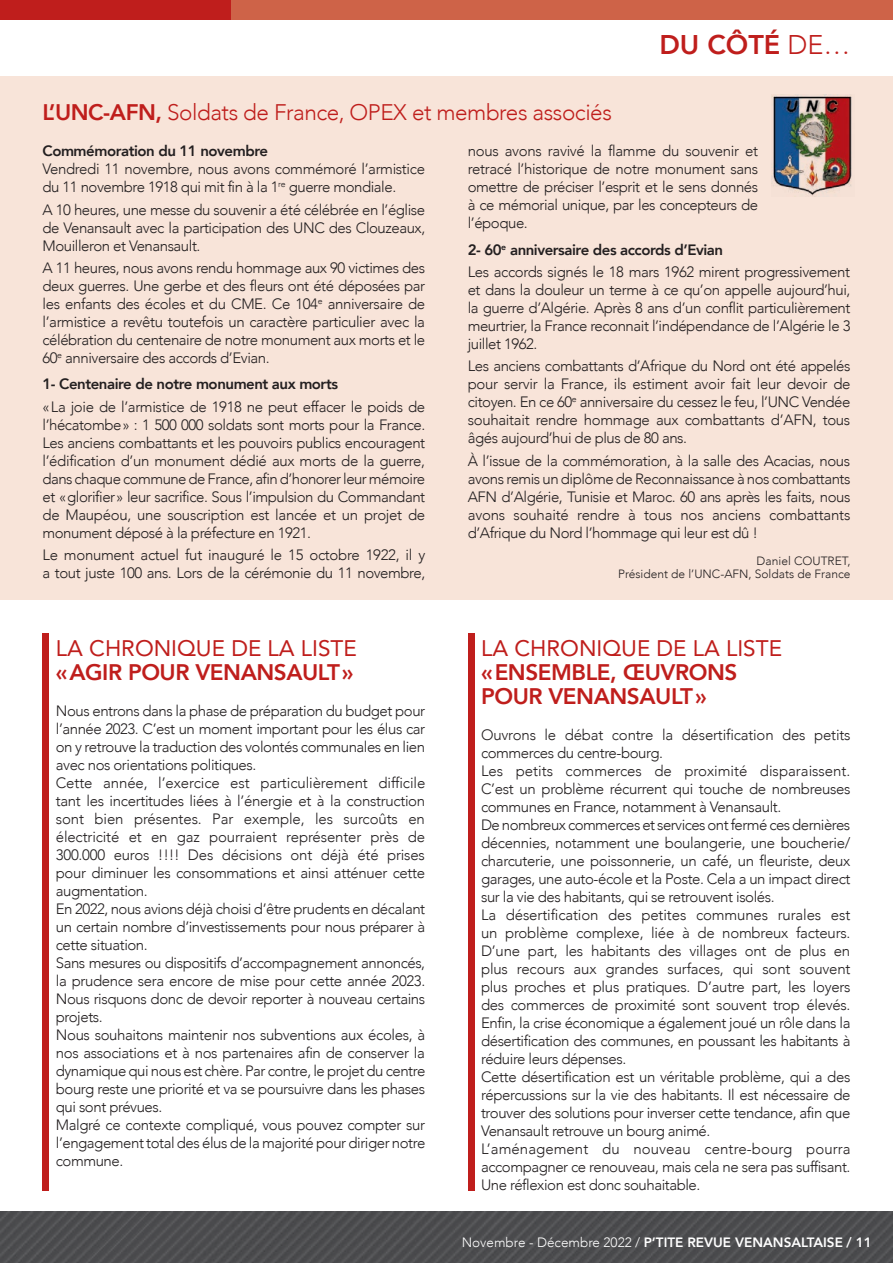
<style>
.page{position:relative;width:893px;height:1263px;background:#fff}
.page>*{position:absolute;margin:0;border:0;box-sizing:border-box;transform-origin:0 0}
.t1{font:800 27px "Avenir";color:#bf1e1c}
.t2{font:800 22.5px/24px "Avenir";letter-spacing:-.02em;color:#bf1e1c}
.t3{font:300 22.5px "Avenir";letter-spacing:-.02em;color:#bf1e1c}
.t4{font:22.5px "Avenir";color:#bf1e1c}
.t5{font:300 15px/18px "Avenir";letter-spacing:-.03em;color:#231f20;text-align:justify}
.t6{font:800 15px "Avenir";letter-spacing:-.03em;color:#231f20}
.t7{font:800 13.5px "Avenir";color:#fff}
.t8{font:300 12px/13.5px "Avenir";color:#231f20;text-align:right}
.s1{font-weight:300}
.s2{font-weight:800}
</style>
<div class="page">
<div style="left:0;top:77px;width:893px;height:523px;background:#f8e4d9"></div>
<img style="left:771px;top:95px;width:81px;height:102px">
<div style="left:43px;top:633px;width:6px;height:558px;background:#bf1e1c"></div>
<div style="left:468px;top:633px;width:7px;height:558px;background:#bf1e1c"></div>
<div style="left:0;top:0;width:893px;height:20px;background:#bf1e1c"></div>
<div style="left:231px;top:0;width:662px;height:20px;background:#ce6348"></div>
<img style="left:0;top:1212px;width:893px;height:51px">
<h1 class="t1" style="left:659px;top:24px;width:192px">DU CÔTÉ <span class="s1">DE…</span></h1>
<h2 class="t3" style="left:43px;top:99px;width:571px"><span class="s2">L’UNC-AFN,</span> Soldats de France, OPEX et membres associés</h2>
<p class="t6" style="left:43px;top:139px;width:227px">Commémoration du 11 novembre</p>
<p class="t5" style="left:43px;top:160px;width:384px">Vendredi 11 novembre, nous avons commémoré l’armistice du 11 novembre 1918 qui mit fin à la 1<sup>re</sup> guerre mondiale.</p>
<p class="t5" style="left:43px;top:200px;width:384px">A 10 heures, une messe du souvenir a été célébrée en l’église de Venansault avec la participation des UNC des Clouzeaux, Mouilleron et Venansault.</p>
<p class="t5" style="left:43px;top:259px;width:384px">A 11 heures, nous avons rendu hommage aux 90 victimes des deux guerres. Une gerbe et des fleurs ont été déposées par les enfants des écoles et du CME. Ce 104<sup>e</sup> anniversaire de l’armistice a revêtu toutefois un caractère particulier avec la célébration du centenaire de notre monument aux morts et le 60<sup>e</sup> anniversaire des accords d’Evian.</p>
<p class="t6" style="left:43px;top:372px;width:297px">1- Centenaire de notre monument aux morts</p>
<p class="t5" style="left:43px;top:397px;width:384px">«La joie de l’armistice de 1918 ne peut effacer le poids de l’hécatombe» : 1 500 000 soldats sont morts pour la France.<br>Les anciens combattants et les pouvoirs publics encouragent l’édification d’un monument dédié aux morts de la guerre, dans chaque commune de France, afin d’honorer leur mémoire et «glorifier» leur sacrifice. Sous l’impulsion du Commandant de Maupéou, une souscription est lancée et un projet de monument déposé à la préfecture en 1921.</p>
<p class="t5" style="left:43px;top:546px;width:384px">Le monument actuel fut inauguré le 15 octobre 1922, il y a tout juste 100 ans. Lors de la cérémonie du 11 novembre,</p>
<p class="t5" style="left:468px;top:142px;width:292px">nous avons ravivé la flamme du souvenir et retracé l’historique de notre monument sans omettre de préciser l’esprit et le sens donnés à ce mémorial unique, par les concepteurs de l’époque.</p>
<p class="t5" style="left:468px;top:239px;width:384px;line-height:22.2px"><span class="s2">2- 60</span><sup>e</sup> <span class="s2">anniversaire des accords d’Evian<br></span>Les accords signés le 18 mars 1962 mirent progressivement</p>
<p class="t5" style="left:468px;top:281px;width:384px">et dans la douleur un terme à ce qu’on appelle aujourd’hui, la guerre d’Algérie. Après 8 ans d’un conflit particulièrement meurtrier, la France reconnait l’indépendance de l’Algérie le 3 juillet 1962.</p>
<p class="t5" style="left:468px;top:357px;width:384px">Les anciens combattants d’Afrique du Nord ont été appelés pour servir la France, ils estiment avoir fait leur devoir de citoyen. En ce 60<sup>e</sup> anniversaire du cessez le feu, l’UNC Vendée souhaitait rendre hommage aux combattants d’AFN, tous âgés aujourd’hui de plus de 80 ans.</p>
<p class="t5" style="left:468px;top:451px;width:384px">À l’issue de la commémoration, à la salle des Acacias, nous avons remis un diplôme de Reconnaissance à nos combattants AFN d’Algérie, Tunisie et Maroc. 60 ans après les faits, nous avons souhaité rendre à tous nos anciens combattants d’Afrique du Nord l’hommage qui leur est dû !</p>
<p class="t8" style="left:618px;top:554px;width:234px">Daniel COUTRET,<br>Président de l’UNC-AFN, Soldats de France</p>
<h2 class="t4" style="left:56px;top:630px;width:302px">LA CHRONIQUE DE LA LISTE</h2>
<h2 class="t2" style="left:56px;top:660px;width:299px">«AGIR POUR VENANSAULT»</h2>
<p class="t5" style="left:56px;top:702px;width:371px;text-align:left">Nous entrons dans la phase de préparation du budget pour l’année 2023. C’est un moment important pour les élus car on y retrouve la traduction des volontés communales en lien avec nos orientations politiques.<br>Cette année, l’exercice est particulièrement difficile tant les incertitudes liées à l’énergie et à la construction sont bien présentes. Par exemple, les surcoûts en électricité et en gaz pourraient représenter près de 300.000 euros !!!! Des décisions ont déjà été prises pour diminuer les consommations et ainsi atténuer cette augmentation.<br>En 2022, nous avions déjà choisi d’être prudents en décalant un certain nombre d’investissements pour nous préparer à cette situation.<br>Sans mesures ou dispositifs d’accompagnement annoncés, la prudence sera encore de mise pour cette année 2023.<br>Nous risquons donc de devoir reporter à nouveau certains projets.<br>Nous souhaitons maintenir nos subventions aux écoles, à nos associations et à nos partenaires afin de conserver la dynamique qui nous est chère. Par contre, le projet du centre bourg reste une priorité et va se poursuivre dans les phases qui sont prévues.<br>Malgré ce contexte compliqué, vous pouvez compter sur l’engagement total des élus de la majorité pour diriger notre commune.</p>
<h2 class="t4" style="left:481px;top:630px;width:302px">LA CHRONIQUE DE LA LISTE</h2>
<h2 class="t2" style="left:481px;top:660px;width:258px">«ENSEMBLE, ŒUVRONS<br>POUR VENANSAULT»</h2>
<p class="t5" style="left:481px;top:726px;width:371px;text-align:left">Ouvrons le débat contre la désertification des petits commerces du centre-bourg.<br>Les petits commerces de proximité disparaissent.<br>C’est un problème récurrent qui touche de nombreuses communes en France, notamment à Venansault.<br>De nombreux commerces et services ont fermé ces dernières décennies, notamment une boulangerie, une boucherie/ charcuterie, une poissonnerie, un café, un fleuriste, deux garages, une auto-école et la Poste. Cela a un impact direct sur la vie des habitants, qui se retrouvent isolés.<br>La désertification des petites communes rurales est un problème complexe, liée à de nombreux facteurs.<br>D’une part, les habitants des villages ont de plus en plus recours aux grandes surfaces, qui sont souvent plus proches et plus pratiques. D’autre part, les loyers des commerces de proximité sont souvent trop élevés.<br>Enfin, la crise économique a également joué un rôle dans la désertification des communes, en poussant les habitants à réduire leurs dépenses.<br>Cette désertification est un véritable problème, qui a des répercussions sur la vie des habitants. Il est nécessaire de trouver des solutions pour inverser cette tendance, afin que Venansault retrouve un bourg animé.<br>L’aménagement du nouveau centre-bourg pourra accompagner ce renouveau, mais cela ne sera pas suffisant.<br>Une réflexion est donc souhaitable.</p>
<p class="t7" style="left:462px;top:1231px;width:411px"><span class="s1">Novembre - Décembre 2022 /</span> P’TITE REVUE VENANSALTAISE / 11</p>
</div>
